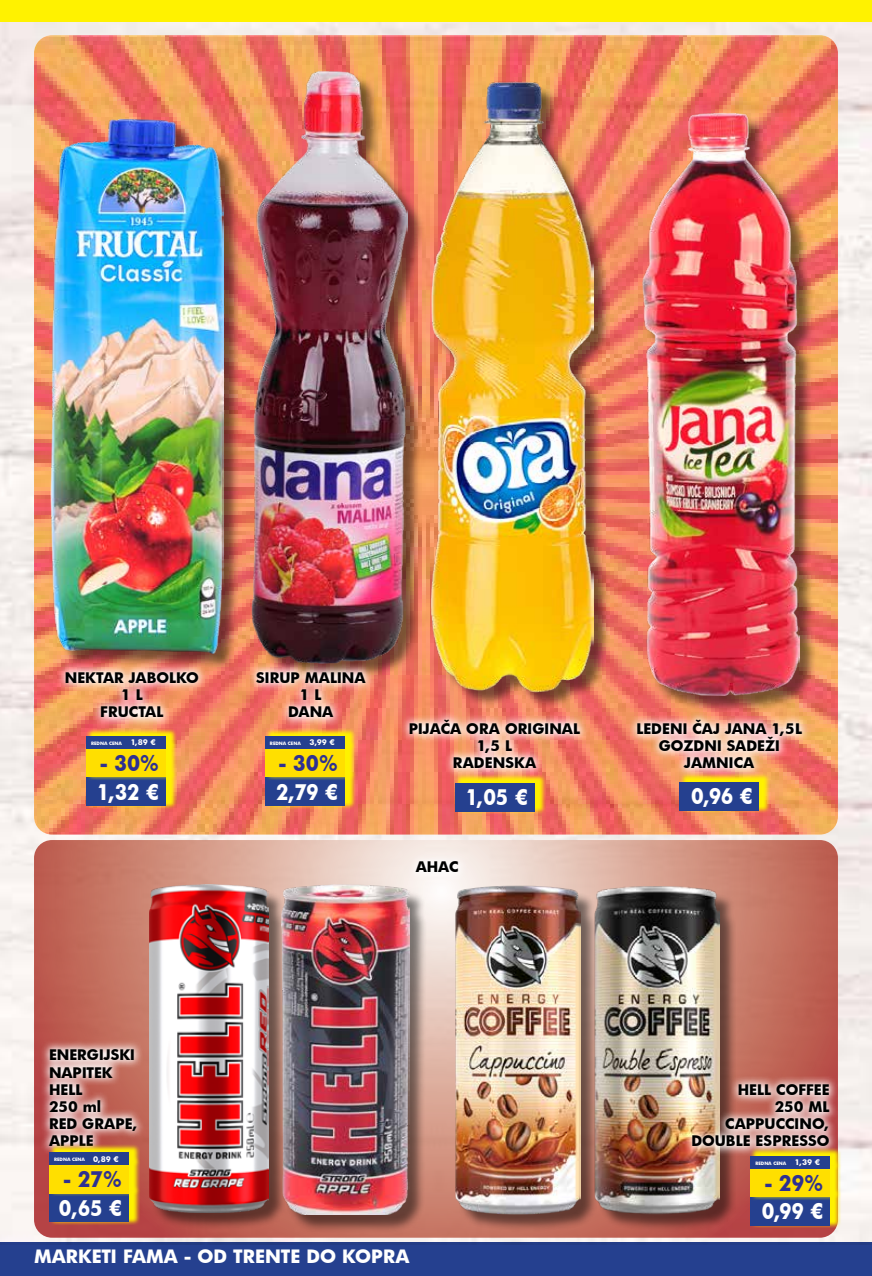
<style>
.page{position:relative;width:872px;height:1276px;background:#fff}
.page>*{position:absolute;margin:0;border:0;box-sizing:border-box;transform-origin:0 0}
.t1{font:700 21px "Futura";letter-spacing:-.03em;color:#fff;scale:.88 1}
.t2{font:700 21px "Futura";letter-spacing:-.015em;color:#2e3092;scale:.91 1}
.t3{font:700 18px "Futura";color:#fff}
.t4{font:700 14.25px/17.1px "Futura";color:#000;text-align:center}
.t5{font:700 4.5px "Futura";color:#fff}
.s1{font-size:7.5px}
</style>
<div class="page">
<div style="left:0;top:1242px;width:872px;height:34px;background:#25408f"></div>
<div style="left:0;top:0;width:872px;height:22px;background:#fff200"></div>
<img style="left:0;top:22px;width:872px;height:1222px">
<svg style="left:34px;top:840px;width:804px;height:397px;background:#cd8779"></svg>
<img style="left:34px;top:35px;width:804px;height:799px">
<div style="left:53px;top:121px;width:188px;height:550px;background:#000;opacity:.5"></div>
<img style="left:50px;top:118px;width:173px;height:535px">
<div style="left:255px;top:73px;width:170px;height:608px;background:#000;opacity:.5"></div>
<img style="left:252px;top:70px;width:155px;height:594px">
<div style="left:434px;top:85px;width:177px;height:624px;background:#000;opacity:.5"></div>
<img style="left:431px;top:36px;width:162px;height:668px">
<div style="left:458px;top:888px;width:140px;height:343px;background:#000;opacity:.5"></div>
<img style="left:455px;top:884px;width:126px;height:330px">
<div style="left:598px;top:889px;width:138px;height:342px;background:#000;opacity:.5"></div>
<img style="left:593px;top:884px;width:127px;height:330px">
<div style="left:151px;top:887px;width:136px;height:343px;background:#000;opacity:.5"></div>
<img style="left:149px;top:885px;width:120px;height:327px">
<svg style="left:56px;top:662px;width:152px;height:65px;background:#f3a58b"></svg>
<img style="left:247px;top:662px;width:128px;height:65px">
<img style="left:683px;top:1074px;width:155px;height:82px">
<svg style="left:40px;top:1040px;width:106px;height:115px;background:#d79e98"></svg>
<svg style="left:49px;top:1196px;width:92px;height:29px"></svg>
<div style="left:49px;top:1193px;width:79px;height:29px;background:#25408f"></div>
<svg style="left:49px;top:1167px;width:92px;height:29px"></svg>
<div style="left:49px;top:1164px;width:79px;height:29px;background:#ffdf00"></div>
<svg style="left:49px;top:1143px;width:92px;height:24px"></svg>
<div style="left:49px;top:1152px;width:79px;height:12px;background:#25408f"></div>
<svg style="left:265px;top:780px;width:91px;height:29px"></svg>
<div style="left:265px;top:777px;width:79px;height:29px;background:#25408f"></div>
<svg style="left:267px;top:751px;width:89px;height:29px"></svg>
<div style="left:265px;top:748px;width:79px;height:29px;background:#ffdf00"></div>
<svg style="left:265px;top:727px;width:91px;height:24px"></svg>
<div style="left:265px;top:736px;width:79px;height:12px;background:#25408f"></div>
<svg style="left:750px;top:1200px;width:92px;height:29px"></svg>
<div style="left:750px;top:1197px;width:79px;height:28px;background:#25408f"></div>
<svg style="left:752px;top:1171px;width:90px;height:29px"></svg>
<div style="left:750px;top:1168px;width:79px;height:29px;background:#ffdf00"></div>
<svg style="left:750px;top:1147px;width:92px;height:24px"></svg>
<div style="left:750px;top:1156px;width:79px;height:12px;background:#25408f"></div>
<div style="left:645px;top:115px;width:172px;height:598px;background:#000;opacity:.5"></div>
<img style="left:640px;top:113px;width:159px;height:583px">
<div style="left:284px;top:887px;width:143px;height:346px;background:#000;opacity:.5"></div>
<img style="left:281px;top:884px;width:128px;height:330px">
<svg style="left:679px;top:778px;width:92px;height:35px"></svg>
<div style="left:679px;top:781px;width:80px;height:29px;background:#25408f"></div>
<svg style="left:454px;top:778px;width:92px;height:37px"></svg>
<div style="left:455px;top:782px;width:79px;height:29px;background:#25408f"></div>
<svg style="left:628px;top:710px;width:183px;height:68px;background:#f5af97"></svg>
<svg style="left:400px;top:710px;width:189px;height:68px;background:#f5a28c"></svg>
<div style="left:406px;top:852px;width:62px;height:30px;background:#faf5f2"></div>
<svg style="left:86px;top:780px;width:92px;height:29px"></svg>
<div style="left:86px;top:777px;width:79px;height:29px;background:#25408f"></div>
<svg style="left:88px;top:751px;width:90px;height:29px"></svg>
<div style="left:86px;top:748px;width:79px;height:29px;background:#ffdf00"></div>
<svg style="left:86px;top:727px;width:92px;height:24px"></svg>
<div style="left:86px;top:736px;width:79px;height:12px;background:#25408f"></div>
<p class="t4" style="left:65px;top:669px;width:136px">NEKTAR JABOLKO<br>1 L<br>FRUCTAL</p>
<p class="t4" style="left:256px;top:669px;width:111px">SIRUP MALINA<br>1 L<br>DANA</p>
<p class="t5" style="left:91px;top:740px;width:66px">REDNA CENA <span class="s1">1,89 €</span></p>
<p class="t5" style="left:270px;top:740px;width:66px">REDNA CENA <span class="s1">3,99 €</span></p>
<h1 class="t2" style="left:100px;top:748px;width:66px">- 30%</h1>
<h1 class="t2" style="left:279px;top:748px;width:66px">- 30%</h1>
<h1 class="t1" style="left:97px;top:777px;width:71px">1,32 €</h1>
<h1 class="t1" style="left:276px;top:777px;width:72px">2,79 €</h1>
<p class="t4" style="left:409px;top:719px;width:173px">PIJAČA ORA ORIGINAL<br>1,5 L<br>RADENSKA</p>
<p class="t4" style="left:636px;top:719px;width:167px">LEDENI ČAJ JANA 1,5L<br>GOZDNI SADEŽI<br>JAMNICA</p>
<h1 class="t1" style="left:466px;top:782px;width:72px">1,05 €</h1>
<h1 class="t1" style="left:691px;top:781px;width:71px">0,96 €</h1>
<p class="t4" style="left:416px;top:858px;width:44px">AHAC</p>
<p class="t4" style="left:49px;top:1046px;width:90px;text-align:left">ENERGIJSKI<br>NAPITEK<br>HELL<br>250 ml<br>RED GRAPE,<br>APPLE</p>
<p class="t4" style="left:691px;top:1080px;width:140px;text-align:right">HELL COFFEE<br>250 ML<br>CAPPUCCINO,<br>DOUBLE ESPRESSO</p>
<p class="t5" style="left:54px;top:1156px;width:66px">REDNA CENA <span class="s1">0,89 €</span></p>
<p class="t5" style="left:755px;top:1160px;width:66px">REDNA CENA <span class="s1">1,39 €</span></p>
<h1 class="t2" style="left:64px;top:1164px;width:65px">- 27%</h1>
<h1 class="t2" style="left:764px;top:1168px;width:66px">- 29%</h1>
<h1 class="t1" style="left:59px;top:1193px;width:73px">0,65 €</h1>
<h1 class="t1" style="left:761px;top:1196px;width:71px">0,99 €</h1>
<p class="t3" style="left:34px;top:1243px;width:377px">MARKETI FAMA - OD TRENTE DO KOPRA</p>
</div>
